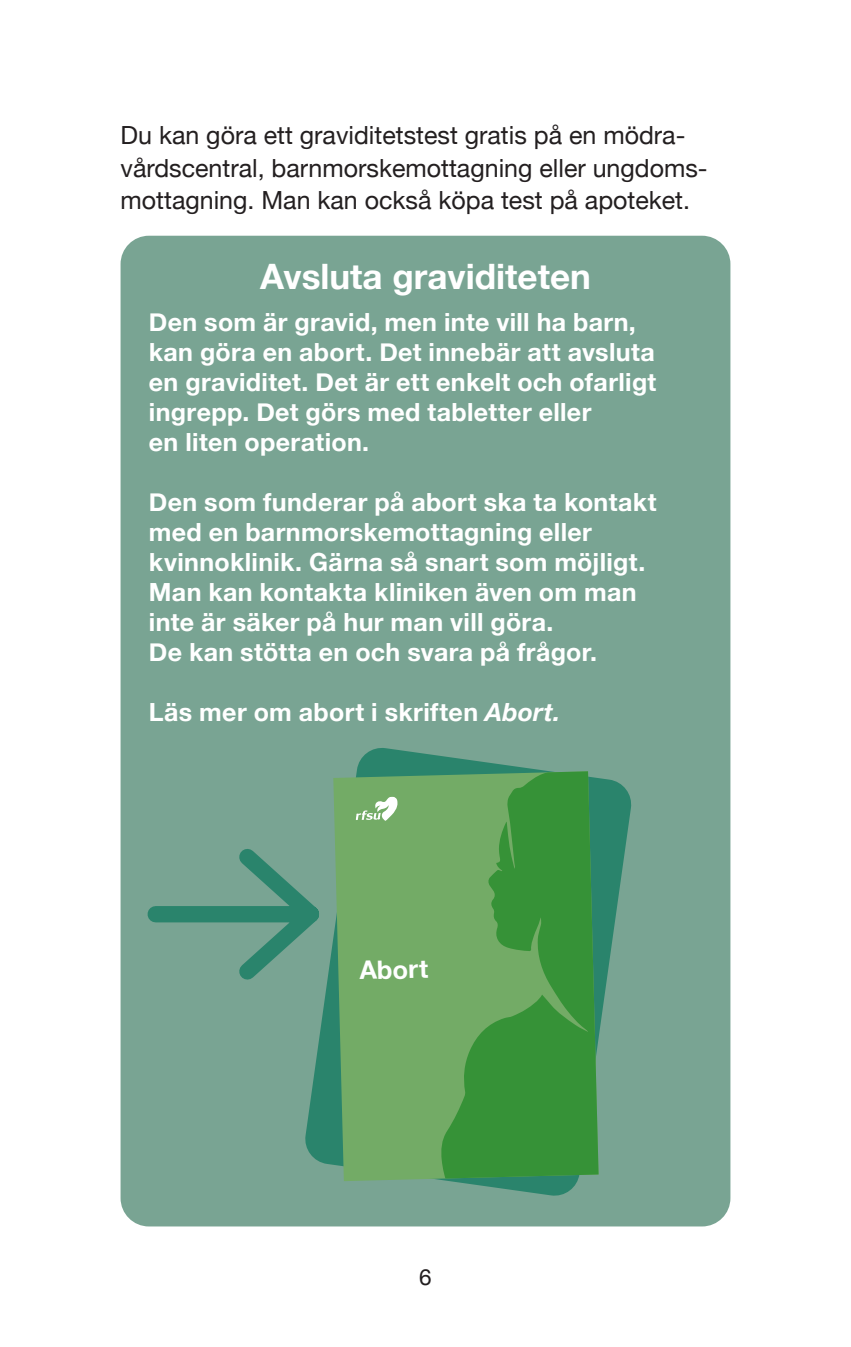
<style>
.page{position:relative;width:851px;height:1347px;background:#fff}
.page>*{position:absolute;margin:0;border:0;box-sizing:border-box;transform-origin:0 0}
.t1{font:700 35px "Helvetica Neue";color:#fff}
.t2{font:700 25.5px "Helvetica Neue";color:#fff}
.t3{font:700 25px/30px "Helvetica Neue";letter-spacing:.015em;color:#fff}
.t4{font:25px/32.5px "Helvetica Neue";color:#231f20}
.t5{font:22.5px "Helvetica Neue";color:#231f20}
.s1{font-style:italic}
</style>
<div class="page">
<div style="left:120px;top:236px;width:610px;height:990px;background:#79a493;border-radius:28px"></div>
<svg style="left:305px;top:748px;width:327px;height:448px"></svg>
<svg style="left:333px;top:771px;width:107px;height:410px;background:#6fa867"></svg>
<svg style="left:440px;top:771px;width:158px;height:410px;background:#4a9949"></svg>
<svg style="left:355px;top:796px;width:43px;height:25px"></svg>
<svg style="left:147px;top:834px;width:187px;height:160px"></svg>
<p class="t4" style="left:120px;top:121px;width:588px">Du kan göra ett graviditetstest gratis på en mödra&shy;vårdscentral, barnmorskemottagning eller ungdoms&shy;mottagning. Man kan också köpa test på apoteket.</p>
<h1 class="t1" style="left:260px;top:249px;width:332px">Avsluta graviditeten</h1>
<p class="t3" style="left:149px;top:308px;width:509px">Den som är gravid, men inte vill ha barn, kan göra en abort. Det innebär att avsluta en graviditet. Det är ett enkelt och ofarligt ingrepp. Det görs med tabletter eller<br>en liten operation.</p>
<p class="t3" style="left:149px;top:488px;width:509px">Den som funderar på abort ska ta kontakt med en barnmorskemottagning eller kvinnoklinik. Gärna så snart som möjligt.<br>Man kan kontakta kliniken även om man inte är säker på hur man vill göra.<br>De kan stötta en och svara på frågor.</p>
<p class="t3" style="left:149px;top:698px;width:413px">Läs mer om abort i skriften <span class="s1">Abort.</span></p>
<p class="t2" style="left:359px;top:950px;width:70px;rotate:-2deg">Abort</p>
<p class="t5" style="left:419px;top:1260px;width:14px">6</p>
</div>
